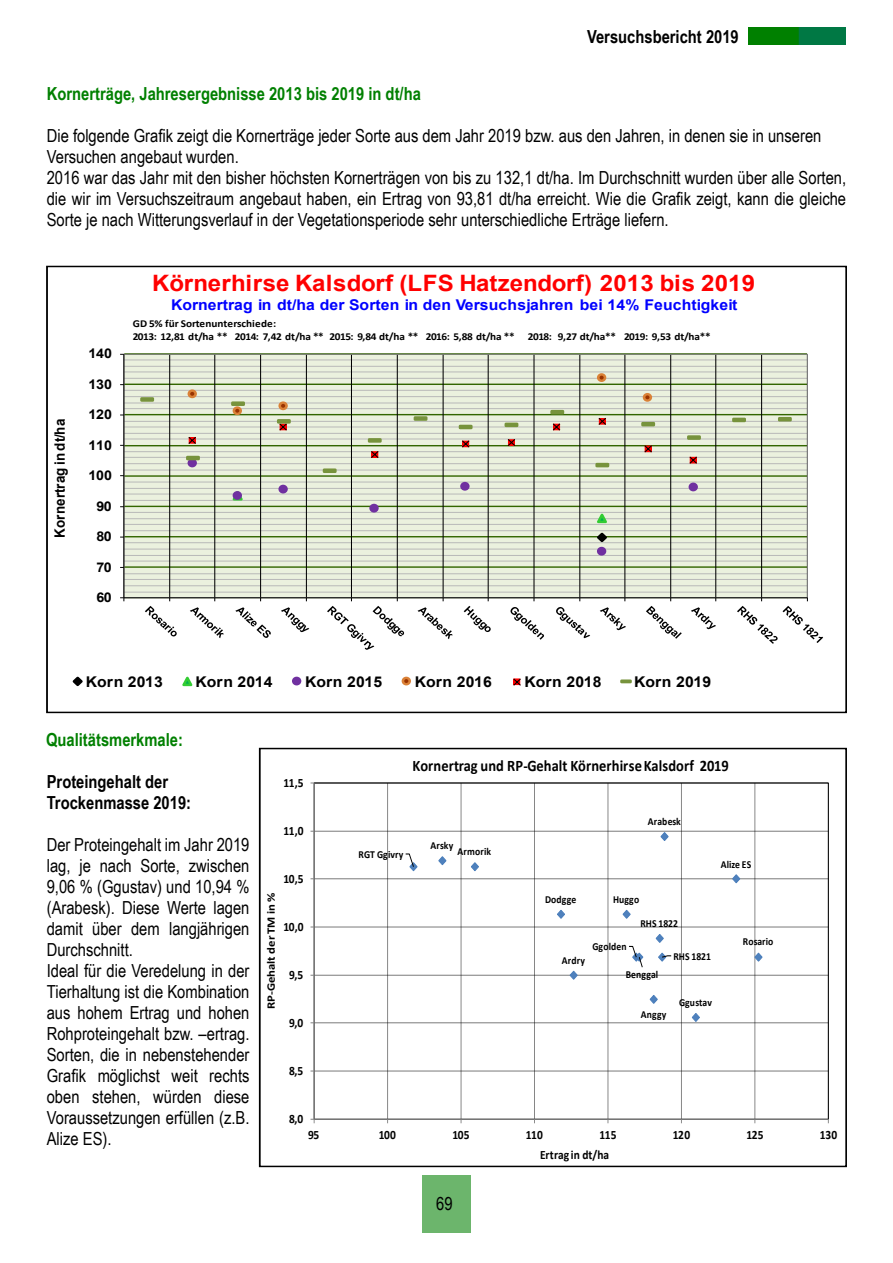
<style>
.page{position:relative;width:893px;height:1263px;background:#fff}
.page>*{position:absolute;margin:0;border:0;box-sizing:border-box;transform-origin:0 0}
.t1{font:700 22.65px "Arial";letter-spacing:.005em;color:#f00;scale:1.06 1}
.t2{font:18px/21px "Arial Narrow";color:#000}
.t3{font:700 18px "Arial Narrow";color:#008000}
.t4{font:700 18px/21px "Arial Narrow";color:#000}
.t5{font:700 16.05px "Calibri";letter-spacing:.005em;color:#000;scale:.9 1}
.t6{font:700 14.85px "Arial";letter-spacing:.01em;color:#00f;scale:1.06 1}
.t7{font:700 14.85px "Arial";letter-spacing:.01em;color:#000;scale:1.06 1}
.t8{font:700 14.25px "Arial";letter-spacing:.02em;color:#000;scale:.94 1}
.t9{font:700 13.35px "Arial";letter-spacing:-.03em;color:#000;scale:1.06 1}
.t10{font:700 12.75px "Calibri";letter-spacing:-.015em;color:#000;scale:.9 1}
.t11{font:700 11.4px "Calibri";letter-spacing:.005em;color:#000;scale:1.11 1}
.t12{font:700 10.65px/12.8px "Calibri";letter-spacing:-.005em;color:#000;scale:1.06 1}
.t13{font:700 10.65px "Calibri";letter-spacing:-.005em;color:#000;scale:.9 1}
.t14{font:700 10.65px "Calibri";letter-spacing:.015em;color:#000;scale:.9 1}
.t15{font:700 10.65px "Calibri";letter-spacing:.02em;color:#000;scale:.9 1}
</style>
<div class="page">
<div style="left:422px;top:1175px;width:49px;height:58px;background:#6cb56c"></div>
<div style="left:748px;top:28px;width:97px;height:17px;background:#008000"></div>
<svg style="left:799px;top:28px;width:46px;height:17px"></svg>
<svg style="left:72px;top:353px;width:751px;height:334px"></svg>
<div style="left:46px;top:266px;width:801px;height:447px;border:2px solid #000"></div>
<svg style="left:310px;top:782px;width:519px;height:342px"></svg>
<div style="left:259px;top:748px;width:588px;height:419px;border:2px solid #000"></div>
<p class="t4" style="left:587px;top:25px;width:153px">Versuchsbericht 2019</p>
<p class="t3" style="left:47px;top:80px;width:376px">Kornerträge, Jahresergebnisse 2013 bis 2019 in dt/ha</p>
<p class="t2" style="left:47px;top:125px;width:801px">Die folgende Grafik zeigt die Kornerträge jeder Sorte aus dem Jahr 2019 bzw. aus den Jahren, in denen sie in unseren Versuchen angebaut wurden.<br>2016 war das Jahr mit den bisher höchsten Kornerträgen von bis zu 132,1 dt/ha. Im Durchschnitt wurden über alle Sorten, die wir im Versuchszeitraum angebaut haben, ein Ertrag von 93,81 dt/ha erreicht. Wie die Grafik zeigt, kann die gleiche Sorte je nach Witterungsverlauf in der Vegetationsperiode sehr unterschiedliche Erträge liefern.</p>
<p class="t1" style="left:152px;top:267px;width:570px">Körnerhirse Kalsdorf (LFS Hatzendorf) 2013 bis 2019</p>
<p class="t6" style="left:171px;top:295px;width:536px">Kornertrag in dt/ha der Sorten in den Versuchsjahren bei 14% Feuchtigkeit</p>
<p class="t8" style="left:50px;top:538px;width:129px;rotate:-90deg">Kornertrag in dt/ha</p>
<p class="t9" style="left:89px;top:344px;width:24px">140</p>
<p class="t9" style="left:89px;top:375px;width:24px">130</p>
<p class="t9" style="left:89px;top:405px;width:24px">120</p>
<p class="t9" style="left:89px;top:436px;width:24px">110</p>
<p class="t9" style="left:89px;top:466px;width:24px">100</p>
<p class="t9" style="left:96px;top:497px;width:16px">90</p>
<p class="t9" style="left:96px;top:527px;width:16px">80</p>
<p class="t9" style="left:96px;top:557px;width:16px">70</p>
<p class="t9" style="left:96px;top:588px;width:16px">60</p>
<p class="t12" style="left:133px;top:317px;width:547px">GD 5% für Sortenunterschiede:<br>2013: 12,81 dt/ha ** 2014: 7,42 dt/ha ** 2015: 9,84 dt/ha ** 2016: 5,88 dt/ha ** 2018: 9,27 dt/ha** 2019: 9,53 dt/ha**</p>
<p class="t7" style="left:86px;top:671px;width:74px">Korn 2013</p>
<p class="t7" style="left:196px;top:671px;width:74px">Korn 2014</p>
<p class="t7" style="left:305px;top:671px;width:74px">Korn 2015</p>
<p class="t7" style="left:415px;top:671px;width:74px">Korn 2016</p>
<p class="t7" style="left:524px;top:671px;width:74px">Korn 2018</p>
<p class="t7" style="left:634px;top:671px;width:74px">Korn 2019</p>
<p class="t3" style="left:46px;top:726px;width:138px">Qualitätsmerkmale:</p>
<p class="t4" style="left:47px;top:770px;width:146px">Proteingehalt der<br>Trockenmasse 2019:</p>
<p class="t2" style="left:47px;top:833px;width:204px">Der Proteingehalt im Jahr 2019 lag, je nach Sorte, zwischen<br>9,06 % (Ggustav) und 10,94 % (Arabesk). Diese Werte lagen damit über dem langjährigen<br>Durchschnitt.<br>Ideal für die Veredelung in der<br>Tierhaltung ist die Kombination aus hohem Ertrag und hohen<br>Rohproteingehalt bzw. –ertrag.<br>Sorten, die in nebenstehender<br>Grafik möglichst weit rechts oben stehen, würden diese<br>Voraussetzungen erfüllen (z.B.<br>Alize ES).</p>
<p class="t13" style="left:431px;top:838px;width:27px">Arsky</p>
<p class="t5" style="left:413px;top:755px;width:353px">Kornertrag und RP-Gehalt Körnerhirse Kalsdorf 2019</p>
<p class="t10" style="left:283px;top:773px;width:24px">11,5</p>
<p class="t14" style="left:648px;top:814px;width:38px">Arabesk</p>
<p class="t10" style="left:283px;top:821px;width:24px">11,0</p>
<p class="t15" style="left:458px;top:844px;width:39px">Armorik</p>
<p class="t13" style="left:359px;top:847px;width:51px">RGT Ggivry</p>
<p class="t13" style="left:721px;top:856px;width:35px">Alize ES</p>
<p class="t10" style="left:283px;top:869px;width:24px">10,5</p>
<p class="t11" style="left:263px;top:1009px;width:107px;rotate:-90deg">RP-Gehalt der TM in %</p>
<p class="t13" style="left:545px;top:892px;width:36px">Dodgge</p>
<p class="t13" style="left:613px;top:892px;width:31px">Huggo</p>
<p class="t13" style="left:641px;top:916px;width:43px">RHS 1822</p>
<p class="t13" style="left:674px;top:948px;width:43px">RHS 1821</p>
<p class="t10" style="left:283px;top:917px;width:24px">10,0</p>
<p class="t13" style="left:743px;top:934px;width:35px">Rosario</p>
<p class="t14" style="left:592px;top:939px;width:39px">Ggolden</p>
<p class="t13" style="left:562px;top:952px;width:27px">Ardry</p>
<p class="t10" style="left:289px;top:965px;width:17px">9,5</p>
<p class="t14" style="left:626px;top:967px;width:38px">Benggal</p>
<p class="t14" style="left:679px;top:995px;width:38px">Ggustav</p>
<p class="t13" style="left:641px;top:1006px;width:30px">Anggy</p>
<p class="t10" style="left:289px;top:1013px;width:17px">9,0</p>
<p class="t10" style="left:289px;top:1061px;width:17px">8,5</p>
<p class="t10" style="left:289px;top:1109px;width:17px">8,0</p>
<p class="t10" style="left:308px;top:1126px;width:14px">95</p>
<p class="t10" style="left:379px;top:1126px;width:21px">100</p>
<p class="t10" style="left:452px;top:1126px;width:21px">105</p>
<p class="t10" style="left:526px;top:1126px;width:21px">110</p>
<p class="t10" style="left:599px;top:1126px;width:21px">115</p>
<p class="t10" style="left:673px;top:1126px;width:21px">120</p>
<p class="t10" style="left:746px;top:1126px;width:21px">125</p>
<p class="t10" style="left:820px;top:1126px;width:21px">130</p>
<p class="t10" style="left:540px;top:1146px;width:78px">Ertrag in dt/ha</p>
<p class="t2" style="left:436px;top:1193px;width:18px">69</p>
</div>
